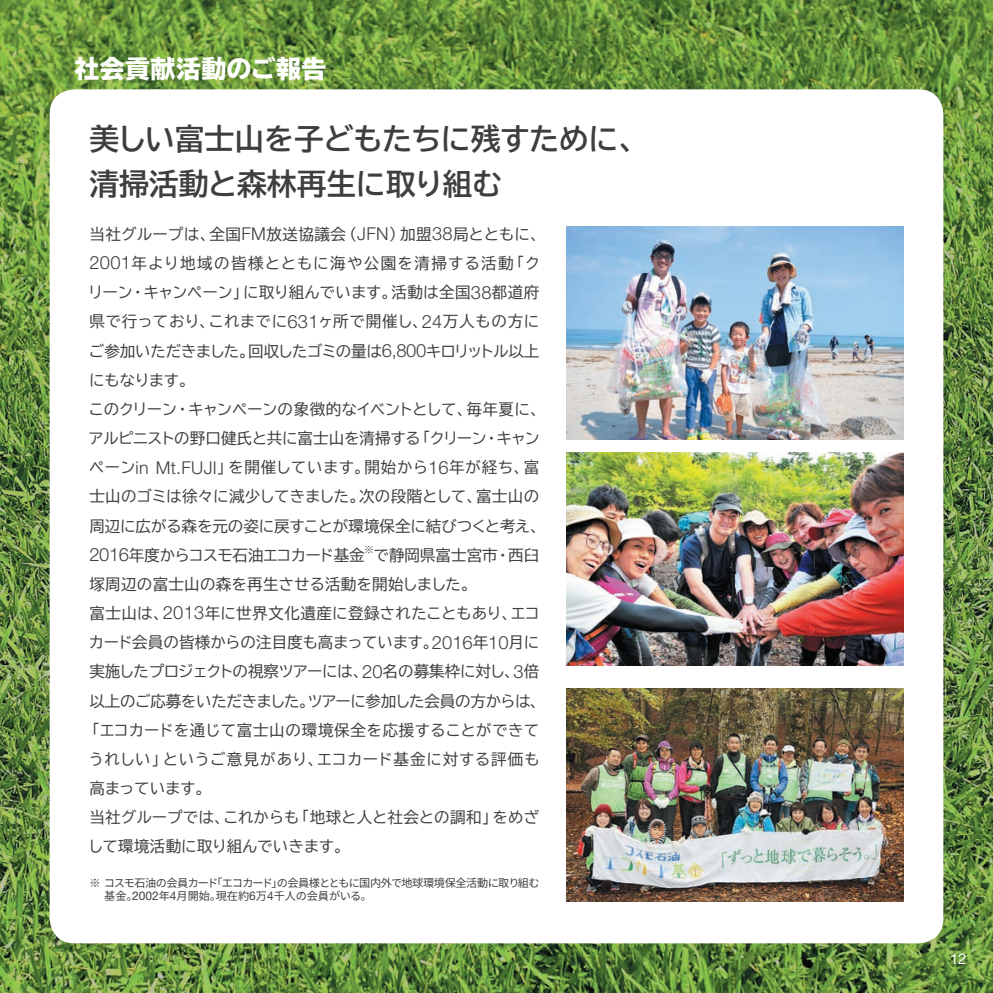
<style>
.page{position:relative;width:993px;height:993px;background:#fff}
.page>*{position:absolute;margin:0;border:0;box-sizing:border-box;transform-origin:0 0}
.t1{font:700 29.75px "TBUD Go Std";color:#3e3e3f}
.t2{font:800 24.85px "TBUD Go Std";letter-spacing:.02em;color:#fff}
.a{font:15.58px/29.2px "TBUD Go Std";color:#3e3e3f}
.a-2{font:15.58px "TBUD Go Std";letter-spacing:.025em;color:#3e3e3f}
.a-3{font:15.58px "TBUD Go Std";letter-spacing:-.02em;color:#3e3e3f}
.a-4{font:15.58px "TBUD Go Std";letter-spacing:-.03em;color:#3e3e3f}
.a-5{font:15.58px "TBUD Go Std";letter-spacing:.04em;color:#3e3e3f}
.t3{font:14.88px "Helvetica Neue";color:#fff}
.t4{font:11.2px "Noto Sans CJ Kjp";letter-spacing:-.045em;color:#3e3e3f}
.t5{font:11.2px "Noto Sans CJ Kjp";color:#3e3e3f}
.a-6{font:9.1px "TBUD Go Std";color:#3e3e3f}
.s1{font-family:"Helvetica Neue";font-weight:300;font-size:17.68px}
.s2{font-family:"Helvetica Neue";font-weight:300;font-size:18.38px}
.s3{font-family:"Helvetica Neue";font-size:11.9px}
</style>
<div class="page">
<img style="left:0;top:0;width:992px;height:992px">
<div style="left:50px;top:89px;width:893px;height:854px;background:#fff;border-radius:25px"></div>
<img style="left:566px;top:452px;width:337px;height:213px">
<img style="left:566px;top:226px;width:337px;height:213px">
<img style="left:566px;top:688px;width:337px;height:213px">
<p class="t2" style="left:74px;top:55px;width:253px">社会貢献活動のご報告</p>
<p class="t1" style="left:89px;top:115px;width:560px">美しい富士山を子どもたちに残すために、</p>
<p class="t1" style="left:89px;top:159px;width:414px">清掃活動と森林再生に取り組む</p>
<p class="a" style="left:88px;top:219px;width:459px">当社グループは、全国<span class="s1">FM</span>放送協議会（<span class="s1">JFN</span>）加盟<span class="s2">38</span>局とともに、<br><span class="s2">2001</span>年より地域の皆様とともに海や公園を清掃する活動「クリーン・キャンペーン」に取り組んでいます。活動は全国<span class="s2">38</span>都道府県で行っており、これまでに<span class="s2">631</span>ヶ所で開催し、<span class="s2">24</span>万人もの方にご参加いただきました。回収したゴミの量は<span class="s2">6</span><span class="s1">,</span><span class="s2">800</span>キロリットル以上にもなります。</p>
<p class="a" style="left:88px;top:394px;width:458px">このクリーン・キャンペーンの象徴的なイベントとして、毎年夏に、アルピニストの野口健氏と共に富士山を清掃する「クリーン・キャンペーン<span class="s1">in Mt.FUJI</span>」を開催しています。開始から<span class="s2">16</span>年が経ち、富士山のゴミは徐々に減少してきました。次の段階として、富士山の周辺に広がる森を元の姿に戻すことが環境保全に結びつくと考え、<span class="s2">2016</span>年度からコスモ石油エコカード基金</p>
<p class="a-6" style="left:364px;top:542px;width:11px">※</p>
<p class="a" style="left:89px;top:540px;width:451px;text-indent:284px">で静岡県富士宮市・西臼塚周辺の富士山の森を再生させる活動を開始しました。</p>
<p class="a-2" style="left:89px;top:600px;width:452px">富士山は、<span class="s2">2013</span>年に世界文化遺産に登録されたこともあり、エコ</p>
<p class="a" style="left:89px;top:627px;width:452px">カード会員の皆様からの注目度も高まっています。<span class="s2">2016</span>年<span class="s2">10</span>月に</p>
<p class="a-4" style="left:89px;top:658px;width:451px">実施したプロジェクトの視察ツアーには、<span class="s2">20</span>名の募集枠に対し、<span class="s2">3</span>倍</p>
<p class="a-3" style="left:89px;top:687px;width:457px">以上のご応募をいただきました。ツアーに参加した会員の方からは、</p>
<p class="a-2" style="left:84px;top:717px;width:456px">「エコカードを通じて富士山の環境保全を応援することができて</p>
<p class="a-5" style="left:88px;top:746px;width:453px">うれしい」というご意見があり、エコカード基金に対する評価も</p>
<p class="a-3" style="left:89px;top:775px;width:123px">高まっています。</p>
<p class="a" style="left:88px;top:802px;width:452px">当社グループでは、これからも「地球と人と社会との調和」をめざして環境活動に取り組んでいきます。</p>
<p class="t4" style="left:89px;top:875px;width:452px">※ コスモ石油の会員カード「エコカード」の会員様とともに国内外で地球環境保全活動に取り組む</p>
<p class="t5" style="left:104px;top:889px;width:269px">基金。<span class="s3">2002</span>年<span class="s3">4</span>月開始。現在約<span class="s3">6</span>万<span class="s3">4</span>千人の会員がいる。</p>
<p class="t3" style="left:949px;top:949px;width:18px">12</p>
</div>
